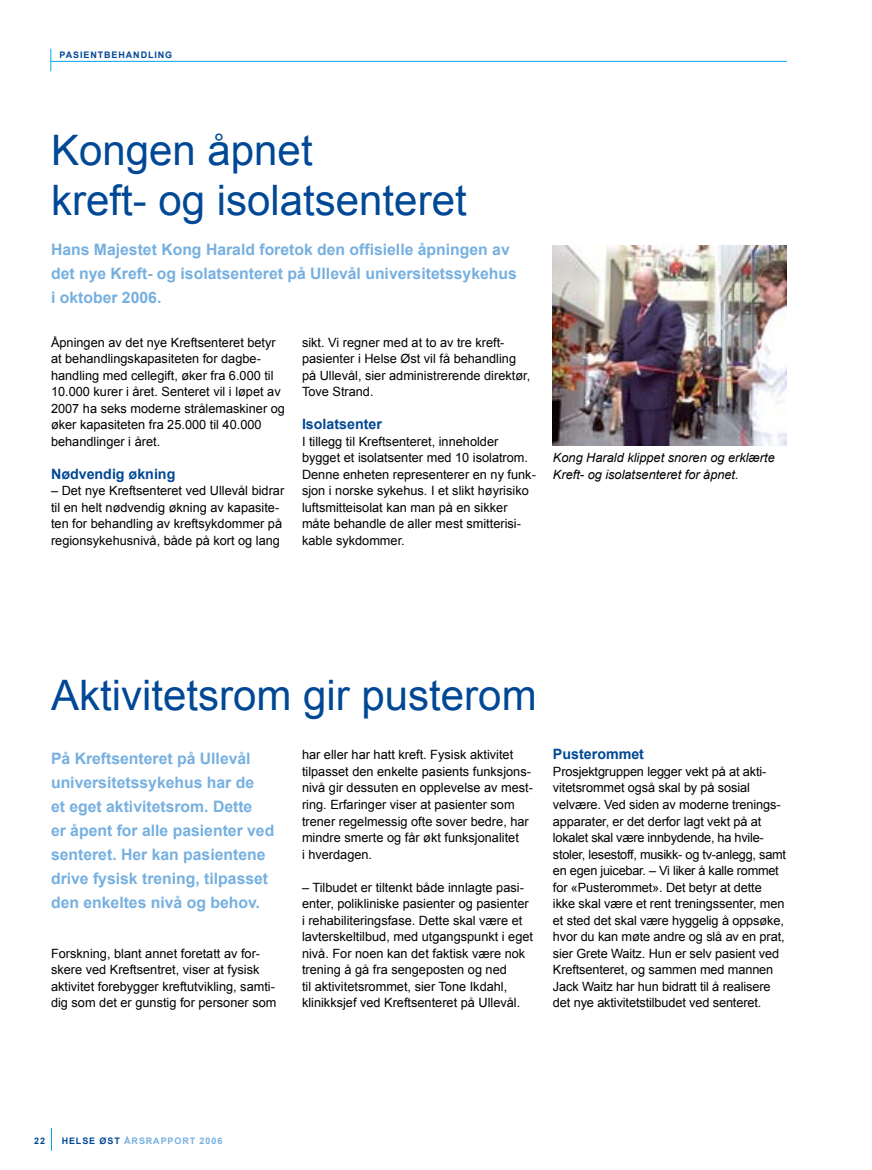
<style>
.page{position:relative;width:872px;height:1170px;background:#fff}
.page>*{position:absolute;margin:0;border:0;box-sizing:border-box;transform-origin:0 0}
.t1{font:42px/49.5px "Arial";color:#004895}
.t2{font:700 15.75px/24px "Arial";color:#76b0e0}
.t3{font:700 14.25px "Arial";color:#004895}
.t4{font:12.75px/16.5px "Arial";color:#000}
.t5{font:italic 12.75px/16.5px "Arial";color:#000}
.t6{font:700 9px "Arial";letter-spacing:.1em;color:#004895}
.t7{font:700 9px "Arial";letter-spacing:.1em;color:#76b0e0}
</style>
<div class="page">
<hr style="left:51px;top:61px;width:736px;height:1px;background:#00a6eb">
<svg style="left:50px;top:49px;width:1px;height:22px"></svg>
<svg style="left:51px;top:1128px;width:1px;height:22px"></svg>
<img style="left:553px;top:246px;width:234px;height:200px">
<p class="t6" style="left:60px;top:49px;width:14px">Pasie</p>
<p class="t6" style="left:90px;top:49px;width:16px">ntbeha</p>
<p class="t6" style="left:133px;top:49px;width:14px">ndli</p>
<p class="t6" style="left:158px;top:49px;width:14px">ng</p>
<h1 class="t1" style="left:51px;top:125px;width:417px">Kongen åpnet<br>kreft- og isolatsenteret</h1>
<p class="t2" style="left:51px;top:237px;width:467px">Hans Majestet Kong Harald foretok den offisielle åpningen av det nye Kreft- og isolatsenteret på Ullevål universitetssykehus i oktober 2006.</p>
<p class="t4" style="left:51px;top:334px;width:226px">Åpningen av det nye Kreftsenteret betyr at behandlingskapasiteten for dagbe&shy;handling med cellegift, øker fra 6.000 til</p>
<p class="t4" style="left:51px;top:383px;width:235px">10. 000 kurer i året. Senteret vil i løpet av 2007 ha seks moderne strålemaskiner og øker kapasiteten fra 25. 000 til 40. 000 behandlinger i året.</p>
<p class="t3" style="left:51px;top:465px;width:126px">Nødvendig økning</p>
<p class="t4" style="left:51px;top:482px;width:235px">– Det nye Kreftsenteret ved Ullevål bidrar til en helt nødvendig økning av kapasite&shy;ten for behandling av kreftsykdommer på regionsykehusnivå, både på kort og lang</p>
<p class="t4" style="left:302px;top:334px;width:230px">sikt. Vi regner med at to av tre kreft&shy;pasienter i Helse Øst vil få behandling på Ullevål, sier administrerende direktør, Tove Strand.</p>
<p class="t3" style="left:302px;top:416px;width:81px">Isolatsenter</p>
<p class="t4" style="left:302px;top:433px;width:235px">I tillegg til Kreftsenteret, inneholder bygget et isolatsenter med 10 isolatrom.<br>Denne enheten representerer en ny funk&shy;sjon i norske sykehus. I et slikt høyrisiko luftsmitteisolat kan man på en sikker måte behandle de aller mest smitterisi&shy;kable sykdommer.</p>
<p class="t5" style="left:553px;top:449px;width:223px">Kong Harald klippet snoren og erklærte<br>Kreft- og isolatsenteret for åpnet.</p>
<h1 class="t1" style="left:51px;top:670px;width:487px">Aktivitetsrom gir pusterom</h1>
<p class="t2" style="left:51px;top:746px;width:225px">På Kreftsenteret på Ullevål universitetssykehus har de<br>et eget aktivitetsrom. Dette<br>er åpent for alle pasienter ved senteret. Her kan pasientene drive fysisk trening, tilpasset den enkeltes nivå og behov.</p>
<p class="t4" style="left:51px;top:944px;width:227px">Forskning, blant annet foretatt av for&shy;skere ved Kreftsentret, viser at fysisk aktivitet forebygger kreftutvikling, samti&shy;dig som det er gunstig for personer som</p>
<p class="t4" style="left:302px;top:746px;width:233px">har eller har hatt kreft. Fysisk aktivitet tilpasset den enkelte pasients funksjons&shy;nivå gir dessuten en opplevelse av mest&shy;ring. Erfaringer viser at pasienter som trener regelmessig ofte sover bedre, har mindre smerte og får økt funksjonalitet<br>i hverdagen.</p>
<p class="t4" style="left:302px;top:878px;width:233px">– Tilbudet er tiltenkt både innlagte pasi&shy;enter, polikliniske pasienter og pasienter i rehabiliteringsfase. Dette skal være et lavterskeltilbud, med utgangspunkt i eget nivå. For noen kan det faktisk være nok trening å gå fra sengeposten og ned<br>til aktivitetsrommet, sier Tone Ikdahl, klinikksjef ved Kreftsenteret på Ullevål.</p>
<p class="t3" style="left:553px;top:746px;width:93px">Pusterommet</p>
<p class="t4" style="left:553px;top:763px;width:235px">Prosjektgruppen legger vekt på at akti&shy;vitetsrommet også skal by på sosial velvære. Ved siden av moderne trenings&shy;apparater, er det derfor lagt vekt på at lokalet skal være innbydende, ha hvile&shy;stoler, lesestoff, musikk- og tv-anlegg, samt en egen juicebar. – Vi liker å kalle rommet for «Pusterommet». Det betyr at dette ikke skal være et rent treningssenter, men et sted det skal være hyggelig å oppsøke, hvor du kan møte andre og slå av en prat, sier Grete Waitz. Hun er selv pasient ved Kreftsenteret, og sammen med mannen Jack Waitz har hun bidratt til å realisere det nye aktivitetstilbudet ved senteret.</p>
<p class="t6" style="left:34px;top:1135px;width:12px">22</p>
<p class="t6" style="left:62px;top:1135px;width:8px">helse</p>
<p class="t6" style="left:100px;top:1135px;width:8px">øst</p>
<p class="t7" style="left:124px;top:1135px;width:16px">Årsrapport</p>
<p class="t7" style="left:200px;top:1135px;width:24px">2006</p>
</div>
